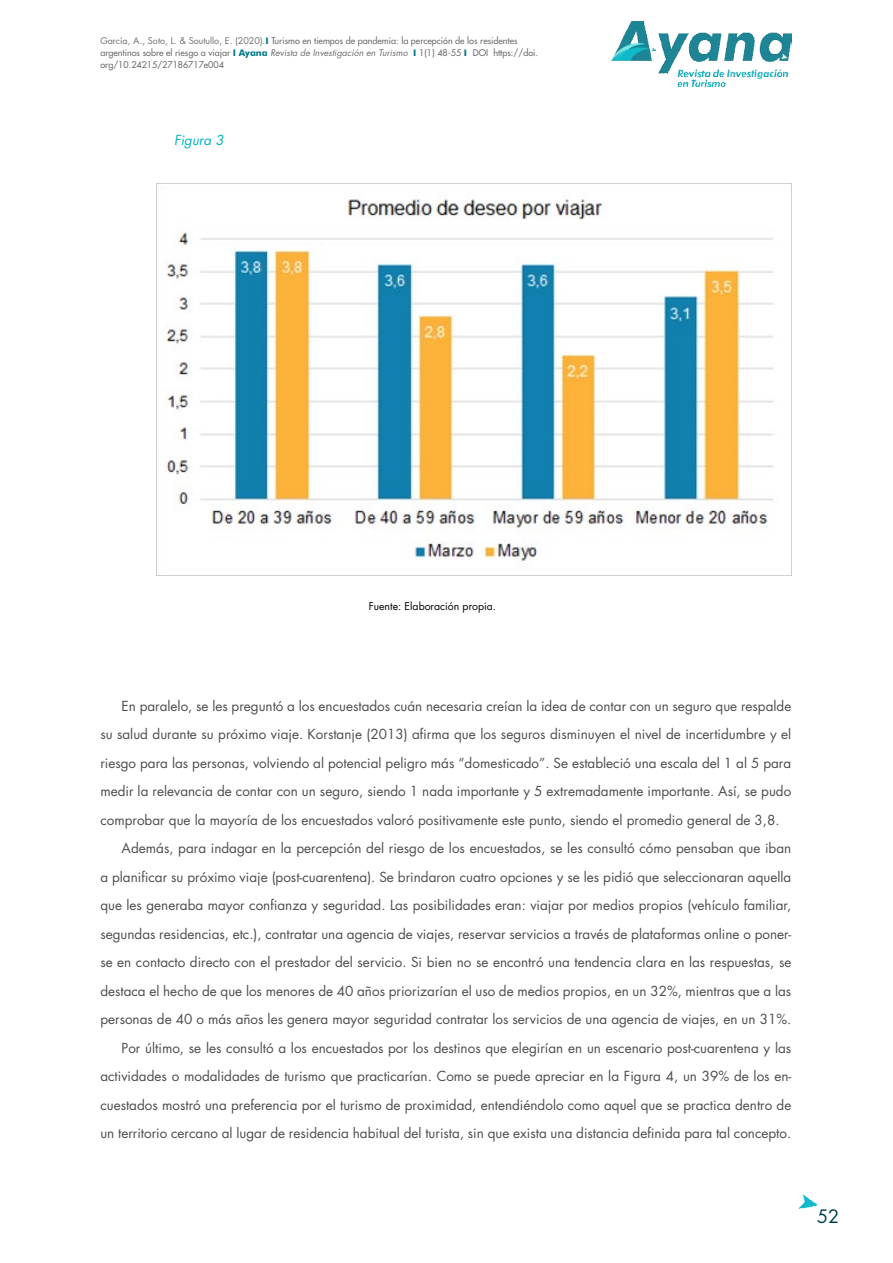
<style>
.page{position:relative;width:893px;height:1263px;background:#fff}
.page>*{position:absolute;margin:0;border:0;box-sizing:border-box;transform-origin:0 0}
.t1{font:18px "Futura";color:#00424c}
.t2{font:13.5px "Futura";color:#4d4d4f}
.t3{font:italic 13.5px "Futura";color:#00b2c4}
.t4{font:10.5px "Futura";color:#000}
.t5{font:9px/12px "Futura";color:#6d6e71}
.s1{font-style:inherit}
.s2{font-family:"Futura BT";font-weight:700;color:#007889}
.s3{font-style:italic}
</style>
<div class="page">
<img style="left:799px;top:1194px;width:18px;height:15px">
<img style="left:611px;top:22px;width:180px;height:64px">
<img style="left:156px;top:183px;width:635px;height:393px">
<p class="t5" style="left:100px;top:35px;width:439px"><span class="s1">García, A., Soto, L. &amp; Soutullo, E. (2020).</span><span class="s2">I</span> Turismo en tiempos de pandemia: la percepción de los residentes argentinos sobre el riesgo a viajar <span class="s2">I Ayana</span> <span class="s3">Revista de Investigación en Turismo</span> <span class="s2">I</span> 1(1) 48-55 <span class="s2">I</span> DOI https://doi. org/10.24215/27186717e004</p>
<p class="t3" style="left:174px;top:132px;width:51px">Figura 3</p>
<p class="t4" style="left:369px;top:600px;width:129px">Fuente: Elaboración propia.</p>
<p class="t2" style="left:122px;top:697px;width:671px">En paralelo, se les preguntó a los encuestados cuán necesaria creían la idea de contar con un seguro que respalde</p>
<p class="t2" style="left:100px;top:726px;width:692px">su salud durante su próximo viaje. Korstanje (2013) afirma que los seguros disminuyen el nivel de incertidumbre y el</p>
<p class="t2" style="left:100px;top:754px;width:692px">riesgo para las personas, volviendo al potencial peligro más “domesticado”. Se estableció una escala del 1 al 5 para</p>
<p class="t2" style="left:100px;top:783px;width:692px">medir la relevancia de contar con un seguro, siendo 1 nada importante y 5 extremadamente importante. Así, se pudo</p>
<p class="t2" style="left:100px;top:811px;width:681px">comprobar que la mayoría de los encuestados valoró positivamente este punto, siendo el promedio general de 3,8.</p>
<p class="t2" style="left:122px;top:840px;width:671px">Además, para indagar en la percepción del riesgo de los encuestados, se les consultó cómo pensaban que iban</p>
<p class="t2" style="left:100px;top:868px;width:692px">a planificar su próximo viaje (post-cuarentena). Se brindaron cuatro opciones y se les pidió que seleccionaran aquella</p>
<p class="t2" style="left:100px;top:897px;width:693px">que les generaba mayor confianza y seguridad. Las posibilidades eran: viajar por medios propios (vehículo familiar,</p>
<p class="t2" style="left:100px;top:925px;width:692px">segundas residencias, etc.), contratar una agencia de viajes, reservar servicios a través de plataformas online o poner-</p>
<p class="t2" style="left:100px;top:954px;width:692px">se en contacto directo con el prestador del servicio. Si bien no se encontró una tendencia clara en las respuestas, se</p>
<p class="t2" style="left:100px;top:982px;width:692px">destaca el hecho de que los menores de 40 años priorizarían el uso de medios propios, en un 32%, mientras que a las</p>
<p class="t2" style="left:100px;top:1011px;width:692px">personas de 40 o más años les genera mayor seguridad contratar los servicios de una agencia de viajes, en un 31%.</p>
<p class="t2" style="left:122px;top:1039px;width:671px">Por último, se les consultó a los encuestados por los destinos que elegirían en un escenario post-cuarentena y las</p>
<p class="t2" style="left:100px;top:1068px;width:693px">actividades o modalidades de turismo que practicarían. Como se puede apreciar en la Figura 4, un 39% de los en-</p>
<p class="t2" style="left:100px;top:1096px;width:692px">cuestados mostró una preferencia por el turismo de proximidad, entendiéndolo como aquel que se practica dentro de</p>
<p class="t2" style="left:100px;top:1125px;width:692px">un territorio cercano al lugar de residencia habitual del turista, sin que exista una distancia definida para tal concepto.</p>
<h1 class="t1" style="left:817px;top:1204px;width:24px">52</h1>
</div>
